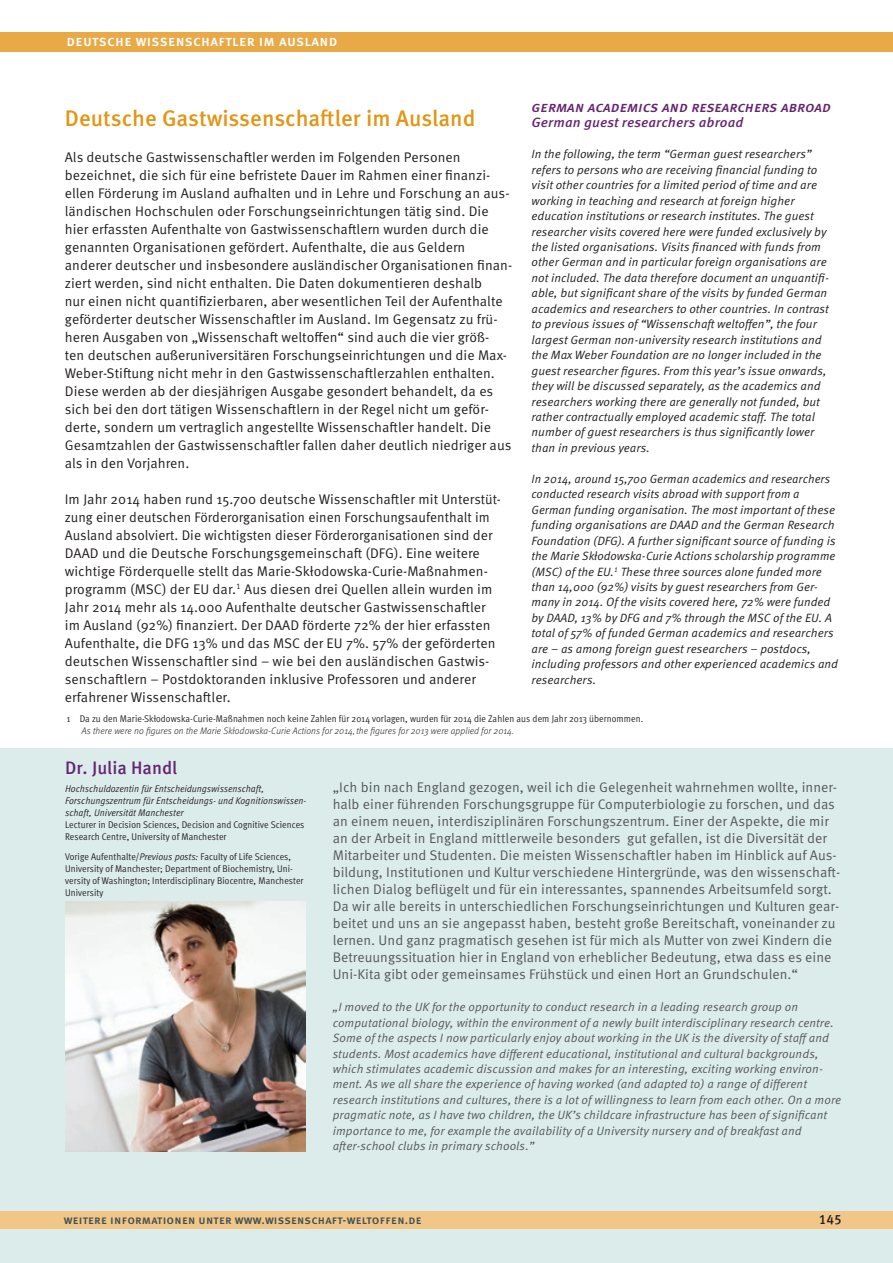
<style>
.page{position:relative;width:893px;height:1263px;background:#fff}
.page>*{position:absolute;margin:0;border:0;box-sizing:border-box;transform-origin:0 0}
.t1{font:500 22.5px "Meta OT";color:#e29616}
.t2{font:500 18px "Meta OT";letter-spacing:.005em;color:#662571}
.t3{font:italic 500 15px "Meta OT";letter-spacing:-.005em;color:#662571}
.t4{font:500 15px "Meta OT";letter-spacing:.02em;color:#fff}
.t5{font:13.95px/18px "Meta OT Norm";letter-spacing:.005em;color:#231f20}
.t6{font:13.95px/17px "Meta OT Norm";letter-spacing:.005em;color:#57585a}
.t7{font:italic 500 13.5px "Meta OT";color:#662571;scale:1.05 1}
.t8{font:500 13.5px "Meta OT";color:#231f20}
.t9{font:12px/15.5px "Meta OT Norm Ita";letter-spacing:.005em;color:#231f20}
.t10{font:12px/15.5px "Meta OT Norm Ita";letter-spacing:.005em;color:#57585a}
.t11{font:500 12px "Meta OT";letter-spacing:.015em;color:#3d4f59}
.t12{font:9.75px/12px "Meta OT Cond Norm";letter-spacing:.01em;color:#231f20;scale:1.05 1}
.t13{font:9.75px/12px "Meta OT Cond Norm Ita";letter-spacing:.01em;color:#231f20;scale:1.05 1}
.t14{font:italic 300 9.45px "Meta OT";letter-spacing:.01em;color:#231f20}
.s1{font-family:"Meta OT Cond Norm Ita"}
</style>
<div class="page">
<div style="left:0;top:32px;width:893px;height:19px;background:#e9a947"></div>
<div style="left:0;top:748px;width:893px;height:515px;background:#dceceb"></div>
<img style="left:65px;top:902px;width:241px;height:249px">
<div style="left:0;top:1211px;width:893px;height:17px;background:#f1c686"></div>
<p class="t4" style="left:66px;top:31px;width:273px">deutsche wissenschaftler im ausland</p>
<h1 class="t1" style="left:65px;top:104px;width:412px">Deutsche Gastwissenschaftler im Ausland</h1>
<p class="t5" style="left:65px;top:148px;width:449px">Als deutsche Gastwissenschaftler werden im Folgenden Personen bezeichnet, die sich für eine befristete Dauer im Rahmen einer finanzi&shy;ellen Förderung im Ausland aufhalten und in Lehre und Forschung an aus&shy;ländischen Hochschulen oder Forschungseinrichtungen tätig sind. Die hier erfassten Aufenthalte von Gastwissenschaftlern wurden durch die genannten Organisationen gefördert. Aufenthalte, die aus Geldern anderer deutscher und insbesondere ausländischer Organisationen finan&shy;ziert werden, sind nicht enthalten. Die Daten dokumentieren deshalb<br>nur einen nicht quantifizierbaren, aber wesentlichen Teil der Aufenthalte geförderter deutscher Wissenschaftler im Ausland. Im Gegensatz zu frü&shy;heren Ausgaben von „Wissenschaft weltoffen“ sind auch die vier größ&shy;ten deutschen außeruniversitären Forschungseinrichtungen und die Max-Weber-Stiftung nicht mehr in den Gastwissenschaftlerzahlen enthalten.<br>Diese werden ab der diesjährigen Ausgabe gesondert behandelt, da es sich bei den dort tätigen Wissenschaftlern in der Regel nicht um geför&shy;derte, sondern um vertraglich angestellte Wissenschaftler handelt. Die Gesamtzahlen der Gastwissenschaftler fallen daher deutlich niedriger aus als in den Vorjahren.</p>
<p class="t5" style="left:65px;top:490px;width:438px">Im Jahr 2014 haben rund 15.700 deutsche Wissenschaftler mit Unterstüt&shy;zung einer deutschen Förderorganisation einen Forschungsaufenthalt im Ausland absolviert. Die wichtigsten dieser Förderorganisationen sind der DAAD und die Deutsche Forschungsgemeinschaft (DFG). Eine weitere wichtige Förderquelle stellt das Marie-Skłodowska-Curie-Maßnahmen&shy;programm (MSC) der EU dar.<sup>1</sup> Aus diesen drei Quellen allein wurden im Jahr 2014 mehr als 14.000 Aufenthalte deutscher Gastwissenschaftler im Ausland (92%) finanziert. Der DAAD förderte 72% der hier erfassten Aufenthalte, die DFG 13% und das MSC der EU 7%. 57% der geförderten deutschen Wissenschaftler sind – wie bei den ausländischen Gastwis&shy;senschaftlern – Postdoktoranden inklusive Professoren und anderer erfahrener Wissenschaftler.</p>
<p class="t3" style="left:531px;top:98px;width:301px">german academics and researchers abroad</p>
<p class="t7" style="left:531px;top:114px;width:204px">German guest researchers abroad</p>
<p class="t9" style="left:531px;top:147px;width:299px">In the following, the term “German guest researchers” refers to persons who are receiving financial funding to visit other countries for a limited period of time and are working in teaching and research at foreign higher education institutions or research institutes. The guest researcher visits covered here were funded exclusively by the listed organisations. Visits financed with funds from other German and in particular foreign organisations are not included. The data therefore document an unquantifi&shy;able, but significant share of the visits by funded German academics and researchers to other countries. In contrast to previous issues of “Wissenschaft weltoffen”, the four largest German non-university research institutions and the Max Weber Foundation are no longer included in the guest researcher figures. From this year’s issue onwards, they will be discussed separately, as the academics and researchers working there are generally not funded, but rather contractually employed academic staff. The total number of guest researchers is thus significantly lower than in previous years.</p>
<p class="t9" style="left:531px;top:471px;width:308px">In 2014, around 15,700 German academics and researchers conducted research visits abroad with support from a German funding organisation. The most important of these funding organisations are DAAD and the German Research Foundation (DFG). A further significant source of funding is the Marie Skłodowska-Curie Actions scholarship programme (MSC) of the EU.<sup>1</sup> These three sources alone funded more than 14,000 (92%) visits by guest researchers from Ger&shy;many in 2014. Of the visits covered here, 72% were funded by DAAD, 13% by DFG and 7% through the MSC of the EU. A total of 57% of funded German academics and researchers are – as among foreign guest researchers – postdocs, including professors and other experienced academics and researchers.</p>
<p class="t12" style="left:67px;top:713px;width:550px">1 Da zu den Marie-Skłodowska-Curie-Maßnahmen noch keine Zahlen für 2014 vorlagen, wurden für 2014 die Zahlen aus dem Jahr 2013 übernommen.</p>
<p class="t14" style="left:82px;top:725px;width:434px">As there were no figures on the Marie Skłodowska-Curie Actions for 2014, the figures for 2013 were applied for 2014.</p>
<p class="t2" style="left:65px;top:757px;width:114px">Dr. Julia Handl</p>
<p class="t13" style="left:65px;top:782px;width:231px">Hochschuldozentin für Entscheidungswissenschaft,<br>Forschungszentrum für Entscheidungs- und Kognitionswissen&shy;schaft, Universität Manchester</p>
<p class="t12" style="left:65px;top:818px;width:229px">Lecturer in Decision Sciences, Decision and Cognitive Sciences<br>Research Centre, University of Manchester</p>
<p class="t12" style="left:65px;top:850px;width:229px">Vorige Aufenthalte/<span class="s1">Previous posts:</span> Faculty of Life Sciences, University of Manchester; Department of Biochemistry, Uni&shy;versity of Washington; Interdisciplinary Biocentre, Manchester University</p>
<p class="t6" style="left:333px;top:779px;width:509px">„Ich bin nach England gezogen, weil ich die Gelegenheit wahrnehmen wollte, inner&shy;halb einer führenden Forschungsgruppe für Computerbiologie zu forschen, und das an einem neuen, interdisziplinären Forschungszentrum. Einer der Aspekte, die mir an der Arbeit in England mittlerweile besonders gut gefallen, ist die Diversität der Mitarbeiter und Studenten. Die meisten Wissenschaftler haben im Hinblick auf Aus&shy;bildung, Institutionen und Kultur verschiedene Hintergründe, was den wissenschaft&shy;lichen Dialog beflügelt und für ein interessantes, spannendes Arbeitsumfeld sorgt.<br>Da wir alle bereits in unterschiedlichen Forschungseinrichtungen und Kulturen gear&shy;beitet und uns an sie angepasst haben, besteht große Bereitschaft, voneinander zu lernen. Und ganz pragmatisch gesehen ist für mich als Mutter von zwei Kindern die Betreuungssituation hier in England von erheblicher Bedeutung, etwa dass es eine Uni-Kita gibt oder gemeinsames Frühstück und einen Hort an Grundschulen.“</p>
<p class="t10" style="left:333px;top:999px;width:510px">„I moved to the UK for the opportunity to conduct research in a leading research group on computational biology, within the environment of a newly built interdisciplinary research centre.<br>Some of the aspects I now particularly enjoy about working in the UK is the diversity of staff and students. Most academics have different educational, institutional and cultural backgrounds, which stimulates academic discussion and makes for an interesting, exciting working environ&shy;ment. As we all share the experience of having worked (and adapted to) a range of different research institutions and cultures, there is a lot of willingness to learn from each other. On a more pragmatic note, as I have two children, the UK’s childcare infrastructure has been of significant importance to me, for example the availability of a University nursery and of breakfast and after-school clubs in primary schools.”</p>
<p class="t11" style="left:64px;top:1212px;width:360px">weitere informationen unter www.wissenschaft-weltoffen.de</p>
<p class="t8" style="left:819px;top:1211px;width:25px">145</p>
</div>
